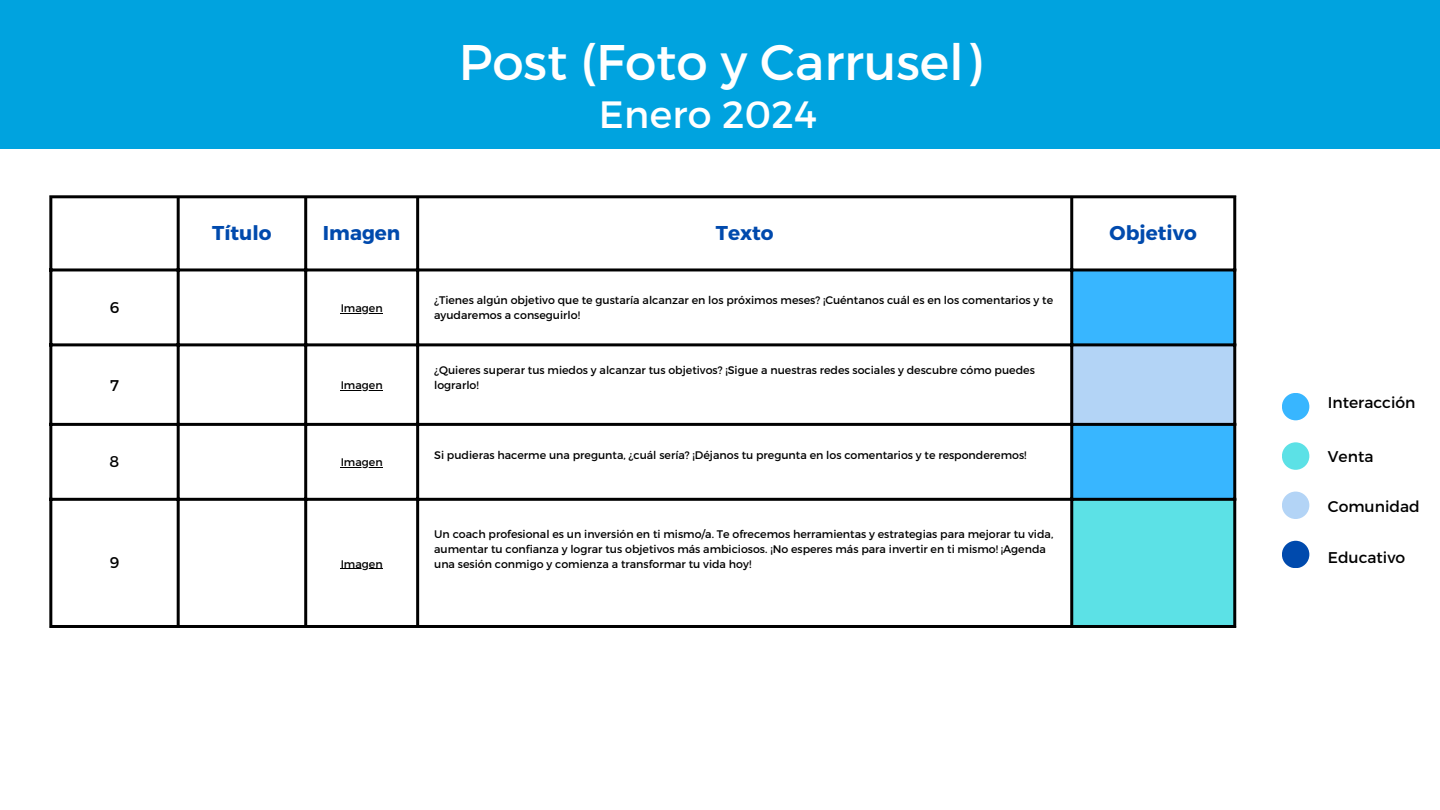
<style>
.page{position:relative;width:1440px;height:810px;background:#fff}
.page>*{position:absolute;margin:0;border:0;box-sizing:border-box;transform-origin:0 0}
.t1{font:50px "Montserrat";color:#fff}
.t2{font:38px "Montserrat";letter-spacing:.01em;color:#fff}
.t3{font:700 20px "Montserrat";color:#004aad}
.t4{font:15.6px "Montserrat";color:#000}
.t5{font:15.5px "Montserrat";color:#000}
.t6{font:11px/15px "Montserrat";color:#000}
</style>
<div class="page">
<div style="left:0;top:0;width:1440px;height:148px;background:#00a3df"></div>
<svg style="left:52px;top:198px;width:1181px;height:70px"></svg>
<div style="left:1073px;top:271px;width:160px;height:227px;background:#38b6ff"></div>
<div style="left:1072px;top:345px;width:163px;height:80px;background:#b3d4f6"></div>
<div style="left:1072px;top:499px;width:163px;height:128px;background:#5ce1e6"></div>
<hr style="left:341px;top:313px;width:42px;height:1px;background:#000">
<hr style="left:341px;top:390px;width:42px;height:1px;background:#000">
<hr style="left:341px;top:467px;width:42px;height:1px;background:#000">
<hr style="left:341px;top:568px;width:42px;height:1px;background:#000">
<hr style="left:49px;top:198px;width:3px;height:427px;background:#000">
<hr style="left:177px;top:198px;width:3px;height:427px;background:#000">
<hr style="left:304px;top:198px;width:3px;height:427px;background:#000">
<hr style="left:416px;top:198px;width:3px;height:427px;background:#000">
<hr style="left:1070px;top:198px;width:3px;height:427px;background:#000">
<hr style="left:1233px;top:198px;width:3px;height:427px;background:#000">
<hr style="left:49px;top:195px;width:1187px;height:3px;background:#000">
<hr style="left:49px;top:268px;width:1187px;height:3px;background:#000">
<hr style="left:49px;top:343px;width:1187px;height:3px;background:#000">
<hr style="left:49px;top:423px;width:1187px;height:3px;background:#000">
<hr style="left:49px;top:498px;width:1187px;height:3px;background:#000">
<hr style="left:49px;top:625px;width:1187px;height:3px;background:#000">
<div style="left:1282px;top:442px;width:27px;height:28px;background:#5ce1e6;border-radius:50%"></div>
<div style="left:1282px;top:393px;width:27px;height:27px;background:#38b6ff;border-radius:50%"></div>
<div style="left:1282px;top:541px;width:27px;height:27px;background:#004aad;border-radius:50%"></div>
<div style="left:1282px;top:492px;width:27px;height:27px;background:#b3d4f6;border-radius:50%"></div>
<p class="t1" style="left:459px;top:29px;width:524px">Post (Foto y Carrusel)</p>
<p class="t2" style="left:599px;top:90px;width:220px">Enero 2024</p>
<p class="t3" style="left:212px;top:220px;width:61px">Título</p>
<p class="t3" style="left:323px;top:220px;width:79px">Imagen</p>
<p class="t3" style="left:716px;top:220px;width:59px">Texto</p>
<p class="t3" style="left:1110px;top:220px;width:89px">Objetivo</p>
<p class="t4" style="left:110px;top:297px;width:11px">6</p>
<p class="t6" style="left:341px;top:300px;width:44px">Imagen</p>
<p class="t6" style="left:434px;top:293px;width:621px">¿Tienes algún objetivo que te gustaría alcanzar en los próximos meses? ¡Cuéntanos cuál es en los comentarios y te ayudaremos a conseguirlo!</p>
<p class="t4" style="left:110px;top:375px;width:10px">7</p>
<p class="t6" style="left:341px;top:377px;width:44px">Imagen</p>
<p class="t4" style="left:110px;top:451px;width:11px">8</p>
<p class="t6" style="left:341px;top:454px;width:44px">Imagen</p>
<p class="t4" style="left:110px;top:553px;width:11px">9</p>
<p class="t6" style="left:341px;top:556px;width:44px">Imagen</p>
<p class="t6" style="left:434px;top:362px;width:602px">¿Quieres superar tus miedos y alcanzar tus objetivos? ¡Sigue a nuestras redes sociales y descubre cómo puedes lograrlo!</p>
<p class="t6" style="left:434px;top:447px;width:594px">Si pudieras hacerme una pregunta, ¿cuál sería? ¡Déjanos tu pregunta en los comentarios y te responderemos!</p>
<p class="t6" style="left:434px;top:526px;width:621px">Un coach profesional es un inversión en ti mismo/a. Te ofrecemos herramientas y estrategias para mejorar tu vida, aumentar tu confianza y lograr tus objetivos más ambiciosos. ¡No esperes más para invertir en ti mismo! ¡Agenda una sesión conmigo y comienza a transformar tu vida hoy!</p>
<p class="t5" style="left:1328px;top:393px;width:89px">Interacción</p>
<p class="t5" style="left:1328px;top:447px;width:47px">Venta</p>
<p class="t5" style="left:1328px;top:496px;width:93px">Comunidad</p>
<p class="t5" style="left:1328px;top:547px;width:79px">Educativo</p>
</div>
